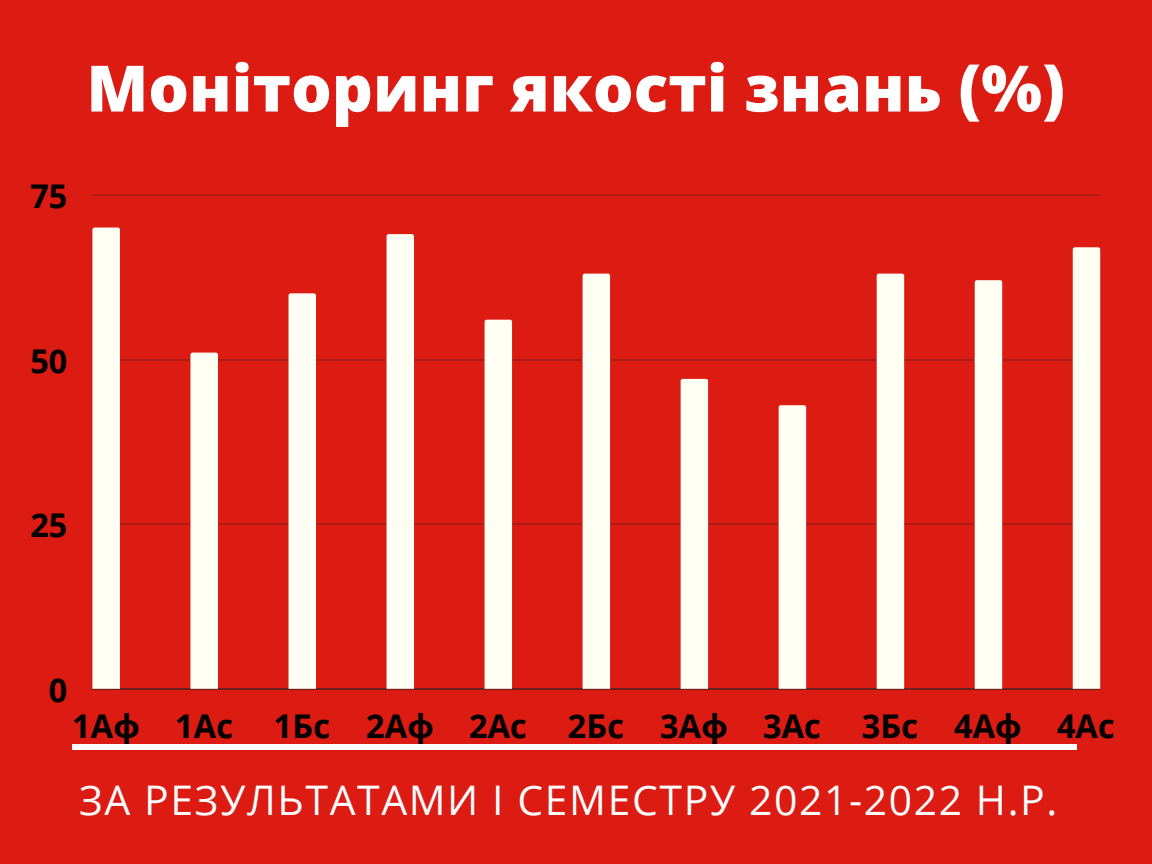
<style>
.page{position:relative;width:1152px;height:864px;background:#dc1b13}
.page>*{position:absolute;margin:0;border:0;box-sizing:border-box;transform-origin:0 0}
.t1{font:800 64.05px "Open Sans";color:#fff}
.t2{font:40.8px "Open Sans";letter-spacing:.04em;color:#fff}
.t3{font:700 32.7px "Open Sans";color:#000}
</style>
<div class="page">
<hr style="left:92px;top:195px;width:1008px;height:1px;background:#222">
<hr style="left:92px;top:359px;width:1008px;height:1px;background:#222">
<hr style="left:92px;top:524px;width:1008px;height:1px;background:#222">
<hr style="left:92px;top:688px;width:1008px;height:1px;background:#222">
<svg style="left:92px;top:228px;width:28px;height:461px"></svg>
<svg style="left:190px;top:353px;width:28px;height:336px"></svg>
<div style="left:289px;top:293px;width:27px;height:396px;background:#fffff4"></div>
<div style="left:387px;top:234px;width:27px;height:455px;background:#fffff4"></div>
<div style="left:485px;top:320px;width:27px;height:369px;background:#fffff4"></div>
<div style="left:583px;top:274px;width:27px;height:415px;background:#fffff4"></div>
<div style="left:681px;top:379px;width:27px;height:310px;background:#fffff4"></div>
<div style="left:779px;top:405px;width:27px;height:284px;background:#fffff4"></div>
<div style="left:877px;top:274px;width:27px;height:415px;background:#fffff4"></div>
<div style="left:975px;top:280px;width:27px;height:409px;background:#fffff4"></div>
<div style="left:1073px;top:247px;width:27px;height:442px;background:#fffff4"></div>
<div style="left:72px;top:744px;width:1005px;height:6px;background:#fff"></div>
<p class="t3" style="left:30px;top:173px;width:39px">75</p>
<p class="t1" style="left:86px;top:43px;width:980px">Моніторинг якості знань (%)</p>
<p class="t3" style="left:30px;top:338px;width:39px">50</p>
<p class="t3" style="left:30px;top:502px;width:39px">25</p>
<p class="t3" style="left:49px;top:667px;width:20px">0</p>
<p class="t3" style="left:72px;top:703px;width:69px">1Аф</p>
<p class="t3" style="left:175px;top:703px;width:59px">1Ас</p>
<p class="t3" style="left:274px;top:703px;width:58px">1Бс</p>
<p class="t3" style="left:366px;top:703px;width:69px">2Аф</p>
<p class="t3" style="left:469px;top:703px;width:59px">2Ас</p>
<p class="t3" style="left:568px;top:703px;width:58px">2Бс</p>
<p class="t3" style="left:660px;top:703px;width:69px">3Аф</p>
<p class="t3" style="left:763px;top:703px;width:59px">3Ас</p>
<p class="t3" style="left:862px;top:703px;width:58px">3Бс</p>
<p class="t3" style="left:954px;top:703px;width:69px">4Аф</p>
<p class="t3" style="left:1057px;top:703px;width:59px">4Ас</p>
<p class="t2" style="left:79px;top:771px;width:980px">ЗА РЕЗУЛЬТАТАМИ І СЕМЕСТРУ 2021-2022 Н.Р.</p>
</div>
